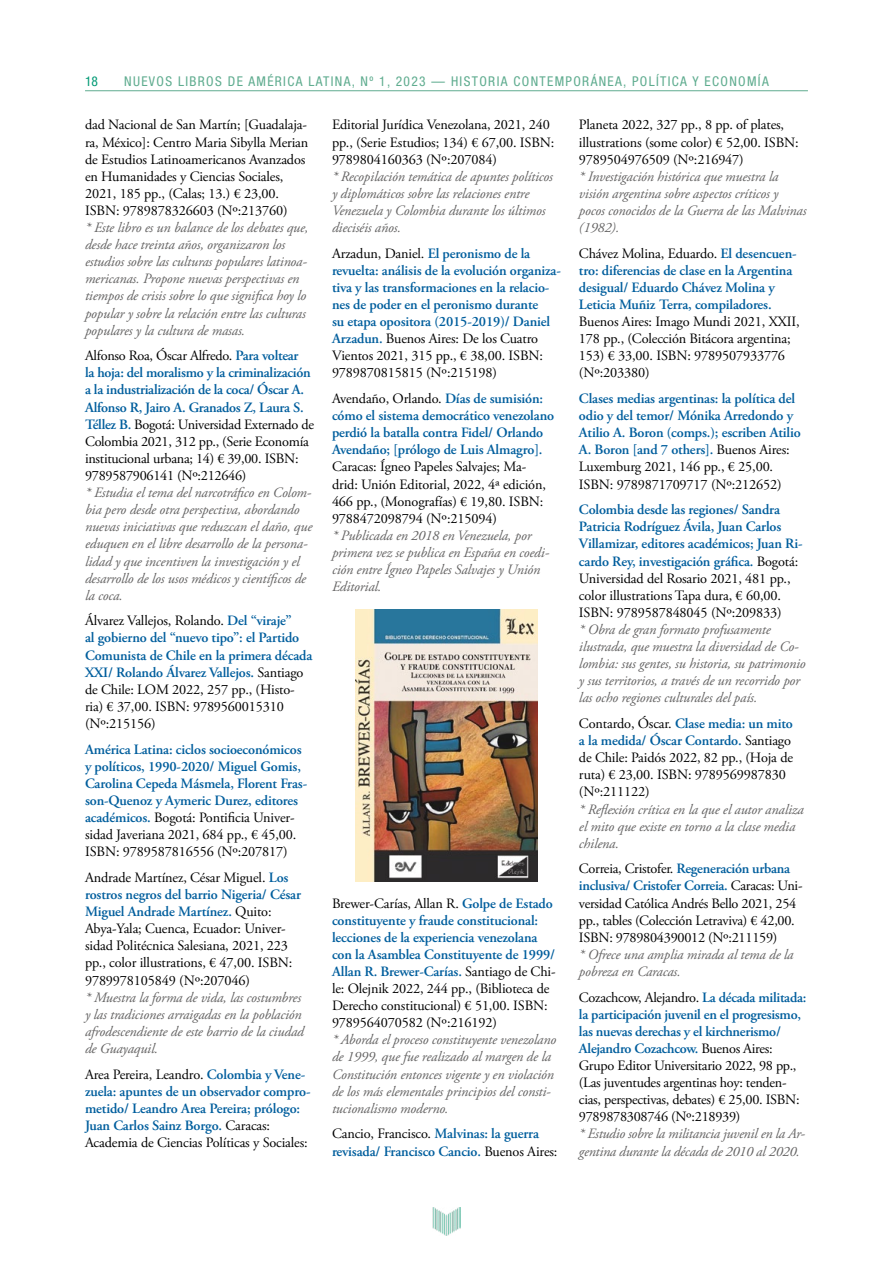
<style>
.page{position:relative;width:893px;height:1263px;background:#fff}
.page>*{position:absolute;margin:0;border:0;box-sizing:border-box;transform-origin:0 0}
.t1{font:600 14.25px/17.1px "Adobe Garamond Pro";letter-spacing:-.01em;color:#005e9d}
.t2{font:14.25px/17.1px "Adobe Garamond Pro";letter-spacing:-.01em;color:#000}
.t3{font:italic 14.25px/17.1px "Adobe Garamond Pro";letter-spacing:-.01em;color:#646363}
.t4{font:condensed 13.5px "Helvetica Neue LT Std";letter-spacing:.1em;color:#5fac8f}
.t5{font:condensed 13.5px "Helvetica Neue LT Std";color:#009974}
.s1{font-weight:600;color:#005e9d}
.s2{font-weight:400;color:#000}
</style>
<div class="page">
<img style="left:433px;top:1208px;width:27px;height:27px">
<hr style="left:85px;top:90px;width:723px;height:1px;background:#5fac8f">
<img style="left:356px;top:609px;width:181px;height:272px">
<p class="t5" style="left:85px;top:74px;width:14px">18</p>
<p class="t4" style="left:124px;top:74px;width:646px">NUEVOS LIBROS DE AMÉRICA LATINA, Nº 1, 2023 — HISTORIA CONTEMPORÁNEA, POLÍTICA Y ECONOMÍA</p>
<p class="t2" style="left:85px;top:117px;width:225px">dad Nacional de San Martín; [Guadalaja&shy;ra, México]: Centro Maria Sibylla Merian de Estudios Latinoamericanos Avanzados en Humanidades y Ciencias Sociales, 2021, 185 pp., (Calas; 13.) € 23,00.<br>ISBN: 9789878326603 (Nº:213760)</p>
<p class="t3" style="left:85px;top:219px;width:225px">* Este libro es un balance de los debates que, desde hace treinta años, organizaron los estudios sobre las culturas populares latinoa&shy;mericanas. Propone nuevas perspectivas en tiempos de crisis sobre lo que significa hoy lo popular y sobre la relación entre las culturas populares y la cultura de masas.</p>
<p class="t2" style="left:85px;top:348px;width:230px">Alfonso Roa, Óscar Alfredo. <span class="s1">Para voltear<br>la hoja: del moralismo y la criminalización a la industrialización de la coca/ Óscar A.<br>Alfonso R, Jairo A. Granados Z, Laura S.<br>Téllez B.</span> Bogotá: Universidad Externado de Colombia 2021, 312 pp., (Serie Economía institucional urbana; 14) € 39,00. ISBN:<br>9789587906141 (Nº:212646)</p>
<p class="t3" style="left:85px;top:484px;width:229px">* Estudia el tema del narcotráfico en Colom&shy;bia pero desde otra perspectiva, abordando nuevas iniciativas que reduzcan el daño, que eduquen en el libre desarrollo de la persona&shy;lidad y que incentiven la investigación y el desarrollo de los usos médicos y científicos de la coca.</p>
<p class="t1" style="left:85px;top:612px;width:229px"><span class="s2">Álvarez Vallejos, Rolando.</span> Del “viraje”<br>al gobierno del “nuevo tipo”: el Partido Comunista de Chile en la primera década XXI/ Rolando Álvarez Vallejos. <span class="s2">Santiago de Chile: LOM 2022, 257 pp., (Histo&shy;ria) € 37,00. ISBN: 9789560015310 (Nº:215156)</span></p>
<p class="t1" style="left:85px;top:741px;width:224px">América Latina: ciclos socioeconómicos y políticos, 1990-2020/ Miguel Gomis, Carolina Cepeda Másmela, Florent Fras&shy;son-Quenoz y Aymeric Durez, editores académicos. <span class="s2">Bogotá: Pontificia Univer&shy;sidad Javeriana 2021, 684 pp., € 45,00.<br>ISBN: 9789587816556 (Nº:207817)</span></p>
<p class="t2" style="left:85px;top:869px;width:218px">Andrade Martínez, César Miguel. <span class="s1">Los rostros negros del barrio Nigeria/ César Miguel Andrade Martínez.</span> Quito:<br>Abya-Yala; Cuenca, Ecuador: Univer&shy;sidad Politécnica Salesiana, 2021, 223 pp., color illustrations, € 47,00. ISBN:<br>9789978105849 (Nº:207046)</p>
<p class="t3" style="left:85px;top:989px;width:220px">* Muestra la forma de vida, las costumbres y las tradiciones arraigadas en la población afrodescendiente de este barrio de la ciudad de Guayaquil.</p>
<p class="t1" style="left:85px;top:1066px;width:227px"><span class="s2">Area Pereira, Leandro.</span> Colombia y Vene&shy;zuela: apuntes de un observador compro&shy;metido/ Leandro Area Pereira; prólogo:<br>Juan Carlos Sainz Borgo. <span class="s2">Caracas:<br>Academia de Ciencias Políticas y Sociales:</span></p>
<p class="t2" style="left:332px;top:117px;width:224px">Editorial Jurídica Venezolana, 2021, 240 pp., (Serie Estudios; 134) € 67,00. ISBN:<br>9789804160363 (Nº:207084)</p>
<p class="t3" style="left:332px;top:168px;width:222px">* Recopilación temática de apuntes políticos y diplomáticos sobre las relaciones entre Venezuela y Colombia durante los últimos dieciséis años.</p>
<p class="t1" style="left:332px;top:245px;width:230px"><span class="s2">Arzadun, Daniel.</span> El peronismo de la revuelta: análisis de la evolución organiza&shy;tiva y las transformaciones en la relacio&shy;nes de poder en el peronismo durante<br>su etapa opositora (2015-2019)/ Daniel Arzadun. <span class="s2">Buenos Aires: De los Cuatro Vientos 2021, 315 pp., € 38,00. ISBN:<br>9789870815815 (Nº:215198)</span></p>
<p class="t1" style="left:332px;top:390px;width:224px"><span class="s2">Avendaño, Orlando.</span> Días de sumisión: cómo el sistema democrático venezolano perdió la batalla contra Fidel/ Orlando Avendaño; [prólogo de Luis Almagro].</p>
<p class="t2" style="left:332px;top:459px;width:215px">Caracas: Ígneo Papeles Salvajes; Ma&shy;drid: Unión Editorial, 2022, 4ª edición, 466 pp., (Monografías) € 19,80. ISBN:<br>9788472098794 (Nº:215094)</p>
<p class="t3" style="left:332px;top:527px;width:219px">* Publicada en 2018 en Venezuela, por primera vez se publica en España en coedi&shy;ción entre Ígneo Papeles Salvajes y Unión<br>Editorial.</p>
<p class="t2" style="left:579px;top:117px;width:221px">Planeta 2022, 327 pp., 8 pp. of plates, illustrations (some color) € 52,00. ISBN:<br>9789504976509 (Nº:216947)</p>
<p class="t3" style="left:579px;top:168px;width:229px">* Investigación histórica que muestra la visión argentina sobre aspectos críticos y pocos conocidos de la Guerra de las Malvinas (1982).</p>
<p class="t1" style="left:579px;top:245px;width:219px"><span class="s2">Chávez Molina, Eduardo.</span> El desencuen&shy;tro: diferencias de clase en la Argentina desigual/ Eduardo Chávez Molina y Leticia Muñiz Terra, compiladores.</p>
<p class="t2" style="left:579px;top:314px;width:222px">Buenos Aires: Imago Mundi 2021, XXII,<br>178 pp., (Colección Bitácora argentina;<br>153) € 33,00. ISBN: 9789507933776 (Nº:203380)</p>
<p class="t1" style="left:579px;top:390px;width:223px">Clases medias argentinas: la política del odio y del temor/ Mónika Arredondo y Atilio A. Boron (comps.); escriben Atilio A. Boron [and 7 others]. <span class="s2">Buenos Aires:<br>Luxemburg 2021, 146 pp., € 25,00.<br>ISBN: 9789871709717 (Nº:212652)</span></p>
<p class="t1" style="left:579px;top:501px;width:225px">Colombia desde las regiones/ Sandra Patricia Rodríguez Ávila, Juan Carlos Villamizar, editores académicos; Juan Ri&shy;cardo Rey, investigación gráfica. <span class="s2">Bogotá:<br>Universidad del Rosario 2021, 481 pp., color illustrations Tapa dura, € 60,00.<br>ISBN: 9789587848045 (Nº:209833)</span></p>
<p class="t3" style="left:579px;top:621px;width:228px">* Obra de gran formato profusamente ilustrada, que muestra la diversidad de Co&shy;lombia: sus gentes, su historia, su patrimonio y sus territorios, a través de un recorrido por las ocho regiones culturales del país.</p>
<p class="t2" style="left:579px;top:715px;width:216px">Contardo, Óscar. <span class="s1">Clase media: un mito a la medida/ Óscar Contardo.</span> Santiago de Chile: Paidós 2022, 82 pp., (Hoja de ruta) € 23,00. ISBN: 9789569987830 (Nº:211122)</p>
<p class="t3" style="left:579px;top:801px;width:226px">* Reflexión crítica en la que el autor analiza el mito que existe en torno a la clase media chilena.</p>
<p class="t2" style="left:579px;top:861px;width:225px">Correia, Cristofer. <span class="s1">Regeneración urbana inclusiva/ Cristofer Correia.</span> Caracas: Uni&shy;versidad Católica Andrés Bello 2021, 254 pp., tables (Colección Letraviva) € 42,00.<br>ISBN: 9789804390012 (Nº:211159)</p>
<p class="t3" style="left:579px;top:946px;width:216px">* Ofrece una amplia mirada al tema de la pobreza en Caracas.</p>
<p class="t2" style="left:579px;top:989px;width:229px">Cozachcow, Alejandro. <span class="s1">La década militada: la participación juvenil en el progresismo, las nuevas derechas y el kirchnerismo/ Alejandro Cozachcow.</span> Buenos Aires:<br>Grupo Editor Universitario 2022, 98 pp., (Las juventudes argentinas hoy: tenden&shy;cias, perspectivas, debates) € 25,00. ISBN:<br>9789878308746 (Nº:218939)</p>
<p class="t3" style="left:579px;top:1126px;width:228px">* Estudio sobre la militancia juvenil en la Ar&shy;gentina durante la década de 2010 al 2020.</p>
<p class="t1" style="left:332px;top:895px;width:225px"><span class="s2">Brewer-Carías, Allan R.</span> Golpe de Estado constituyente y fraude constitucional: lecciones de la experiencia venezolana con la Asamblea Constituyente de 1999/ Allan R. Brewer-Carías. <span class="s2">Santiago de Chi&shy;le: Olejnik 2022, 244 pp., (Biblioteca de Derecho constitucional) € 51,00. ISBN:<br>9789564070582 (Nº:216192)</span></p>
<p class="t3" style="left:332px;top:1032px;width:226px">* Aborda el proceso constituyente venezolano de 1999, que fue realizado al margen de la Constitución entonces vigente y en violación de los más elementales principios del consti&shy;tucionalismo moderno.</p>
<p class="t1" style="left:332px;top:1125px;width:227px"><span class="s2">Cancio, Francisco.</span> Malvinas: la guerra revisada/ Francisco Cancio. <span class="s2">Buenos Aires:</span></p>
</div>
